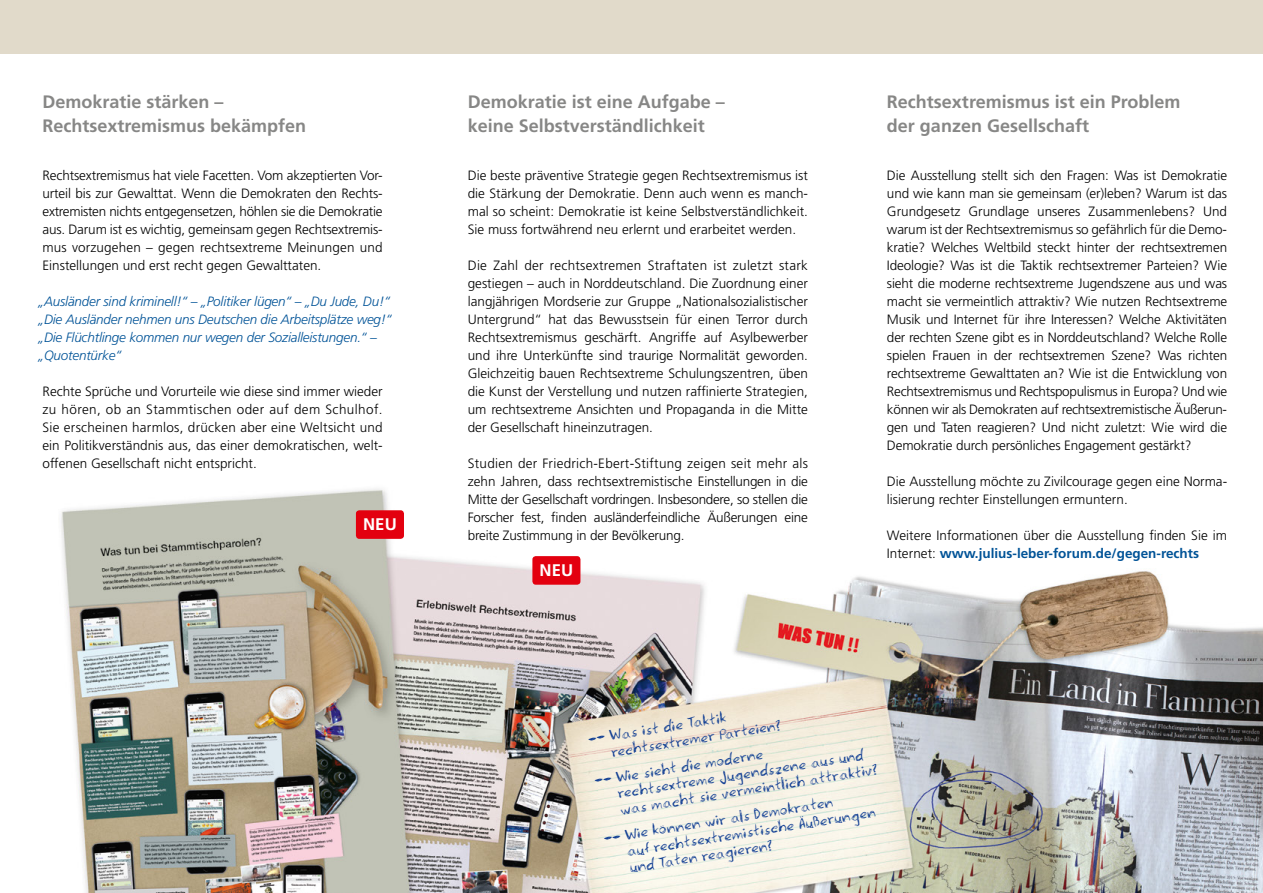
<style>
.page{position:relative;width:1263px;height:893px;background:#fff}
.page>*{position:absolute;margin:0;border:0;box-sizing:border-box;transform-origin:0 0}
.t1{font:18px/16.5px "Serena";color:#134094}
.t2{font:700 18px/24px "Frutiger LT Std";color:#878786}
.t3{font:700 16.8px "Frutiger LT Pro";letter-spacing:.01em;color:#fff}
.t4{font:300 13.5px/18px "Frutiger LT Std";color:#000;text-align:justify}
.t5{font:italic 300 13.5px/18px "Frutiger LT Std";letter-spacing:-.015em;color:#005397}
.s1{font-weight:700;color:#005397}
</style>
<div class="page">
<div style="left:0;top:0;width:1263px;height:53px;background:#e1daca"></div>
<img style="left:61px;top:489px;width:1202px;height:404px">
<div style="left:356px;top:510px;width:48px;height:29px;background:#e3000f;border-radius:3px"></div>
<div style="left:532px;top:556px;width:48px;height:29px;background:#e3000f;border-radius:3px"></div>
<h1 class="t2" style="left:43px;top:90px;width:265px">Demokratie stärken –<br>Rechtsextremismus bekämpfen</h1>
<p class="t4" style="left:43px;top:166px;width:342px">Rechtsextremismus hat viele Facetten. Vom akzeptierten Vor&shy;urteil bis zur Gewalttat. Wenn die Demokraten den Rechts&shy;extremisten nichts entgegensetzen, höhlen sie die Demokratie aus. Darum ist es wichtig, gemeinsam gegen Rechtsextremis&shy;mus vorzugehen – gegen rechtsextreme Meinungen und Einstellungen und erst recht gegen Gewalttaten.</p>
<p class="t5" style="left:38px;top:293px;width:355px">„Ausländer sind kriminell!“ – „Politiker lügen“ – „Du Jude, Du!“ „Die Ausländer nehmen uns Deutschen die Arbeitsplätze weg!“ „Die Flüchtlinge kommen nur wegen der Sozialleistungen.“ – „Quotentürke“</p>
<p class="t4" style="left:43px;top:382px;width:342px">Rechte Sprüche und Vorurteile wie diese sind immer wieder zu hören, ob an Stammtischen oder auf dem Schulhof.<br>Sie erscheinen harmlos, drücken aber eine Weltsicht und ein Politikverständnis aus, das einer demokratischen, welt&shy;offenen Gesellschaft nicht entspricht.</p>
<p class="t3" style="left:363px;top:515px;width:35px">NEU</p>
<h1 class="t2" style="left:468px;top:90px;width:259px">Demokratie ist eine Aufgabe – keine Selbstverständlichkeit</h1>
<p class="t4" style="left:468px;top:166px;width:342px">Die beste präventive Strategie gegen Rechtsextremismus ist die Stärkung der Demokratie. Denn auch wenn es manch&shy;mal so scheint: Demokratie ist keine Selbstverständlichkeit.<br>Sie muss fortwährend neu erlernt und erarbeitet werden.</p>
<p class="t4" style="left:468px;top:256px;width:342px">Die Zahl der rechtsextremen Straftaten ist zuletzt stark gestiegen – auch in Norddeutschland. Die Zuordnung einer langjährigen Mordserie zur Gruppe „Nationalsozialistischer Untergrund“ hat das Bewusstsein für einen Terror durch Rechtsextremismus geschärft. Angriffe auf Asylbewerber und ihre Unterkünfte sind traurige Normalität geworden.<br>Gleichzeitig bauen Rechtsextreme Schulungszentren, üben die Kunst der Verstellung und nutzen raffinierte Strategien, um rechtsextreme Ansichten und Propaganda in die Mitte der Gesellschaft hineinzutragen.</p>
<p class="t4" style="left:468px;top:454px;width:342px">Studien der Friedrich-Ebert-Stiftung zeigen seit mehr als zehn Jahren, dass rechtsextremistische Einstellungen in die Mitte der Gesellschaft vordringen. Insbesondere, so stellen die Forscher fest, finden ausländerfeindliche Äußerungen eine breite Zustimmung in der Bevölkerung.</p>
<p class="t3" style="left:539px;top:560px;width:35px">NEU</p>
<h1 class="t2" style="left:887px;top:90px;width:295px">Rechtsextremismus ist ein Problem der ganzen Gesellschaft</h1>
<p class="t4" style="left:887px;top:166px;width:342px">Die Ausstellung stellt sich den Fragen: Was ist Demokratie und wie kann man sie gemeinsam (er)leben? Warum ist das Grundgesetz Grundlage unseres Zusammenlebens? Und warum ist der Rechtsextremismus so gefährlich für die Demo&shy;kratie? Welches Weltbild steckt hinter der rechtsextremen Ideologie? Was ist die Taktik rechtsextremer Parteien? Wie sieht die moderne rechtsextreme Jugendszene aus und was macht sie vermeintlich attraktiv? Wie nutzen Rechtsextreme Musik und Internet für ihre Interessen? Welche Aktivitäten der rechten Szene gibt es in Norddeutschland? Welche Rolle spielen Frauen in der rechtsextremen Szene? Was richten rechtsextreme Gewalttaten an? Wie ist die Entwicklung von Rechtsextremismus und Rechtspopulismus in Europa? Und wie können wir als Demokraten auf rechtsextremistische Äußerun&shy;gen und Taten reagieren? Und nicht zuletzt: Wie wird die Demokratie durch persönliches Engagement gestärkt?</p>
<p class="t4" style="left:887px;top:472px;width:342px">Die Ausstellung möchte zu Zivilcourage gegen eine Norma&shy;lisierung rechter Einstellungen ermuntern.</p>
<p class="t4" style="left:887px;top:526px;width:342px">Weitere Informationen über die Ausstellung finden Sie im<br>Internet: <span class="s1">www.julius-leber-forum.de/gegen-rechts</span></p>
<h1 class="t1" style="left:608px;top:729px;width:172px;text-indent:-21px;rotate:-9deg">-- Was ist die Taktik rechtsextremer Parteien?</h1>
<h1 class="t1" style="left:615px;top:771px;width:261px;text-indent:-21px;rotate:-9deg">-- Wie sieht die moderne<br>rechtsextreme Jugendszene aus und was macht sie vermeintlich attraktiv?</h1>
<h1 class="t1" style="left:624px;top:828px;width:253px;text-indent:-21px;rotate:-9deg">-- Wie können wir als Demokraten<br>auf rechtsextremistische Äußerungen und Taten reagieren?</h1>
</div>
